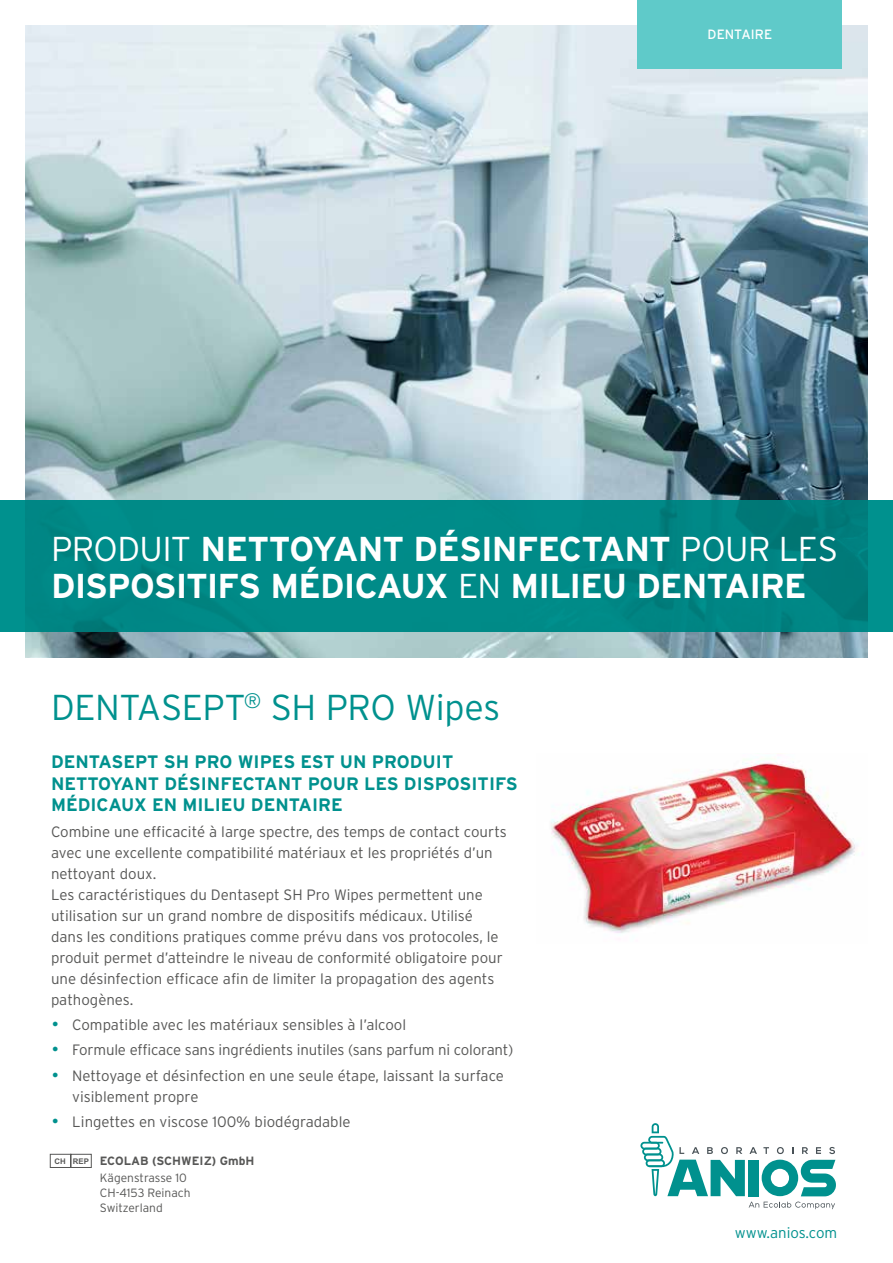
<style>
.page{position:relative;width:893px;height:1263px;background:#fff}
.page>*{position:absolute;margin:0;border:0;box-sizing:border-box;transform-origin:0 0}
.t1{font:300 36px "Interstate";letter-spacing:-.01em;color:#00918e}
.t2{font:700 34.5px/37.5px "Interstate";letter-spacing:-.025em;color:#fff}
.t3{font:700 18px/21.6px "Interstate";color:#00918e}
.t4{font:300 15px/21px "Interstate";color:#575756}
.t5{font:300 15px "Interstate";color:#00918e}
.t6{font:13.5px "Interstate";letter-spacing:.005em;color:#fff}
.t7{font:300 12px/15px "Interstate";color:#575756}
.t8{font:700 12px "Interstate";color:#575756}
.t9{font:700 7.8px "Arial Narrow";color:#575756;scale:1.23 1}
.s1{font-weight:300}
.s2{color:#00918e}
.s3{color:#fff}
</style>
<div class="page">
<img style="left:26px;top:26px;width:841px;height:631px">
<div style="left:0;top:500px;width:893px;height:131px;background:linear-gradient(to right,#008c89,#008482)"></div>
<div style="left:638px;top:0;width:204px;height:68px;background:#5fcac9"></div>
<img style="left:551px;top:761px;width:305px;height:172px">
<svg style="left:50px;top:1154px;width:42px;height:14px"></svg>
<svg style="left:640px;top:1123px;width:196px;height:86px"></svg>
<p class="t6" style="left:707px;top:27px;width:66px">DENTAIRE</p>
<h2 class="t2" style="left:51px;top:529px;width:789px"><span class="s1">PRODUIT</span> NETTOYANT DÉSINFECTANT <span class="s1">POUR LES<br></span>DISPOSITIFS MÉDICAUX <span class="s1">EN</span> MILIEU DENTAIRE</h2>
<h1 class="t1" style="left:51px;top:687px;width:451px">DENTASEPT<sup>®</sup> SH PRO Wipes</h1>
<p class="t3" style="left:51px;top:751px;width:468px">DENTASEPT SH PRO WIPES EST UN PRODUIT<br>NETTOYANT DÉSINFECTANT POUR LES DISPOSITIFS<br>MÉDICAUX EN MILIEU DENTAIRE</p>
<p class="t4" style="left:51px;top:821px;width:457px">Combine une efficacité à large spectre, des temps de contact courts avec une excellente compatibilité matériaux et les propriétés d’un nettoyant doux.<br>Les caractéristiques du Dentasept SH Pro Wipes permettent une utilisation sur un grand nombre de dispositifs médicaux. Utilisé dans les conditions pratiques comme prévu dans vos protocoles, le produit permet d’atteindre le niveau de conformité obligatoire pour une désinfection efficace afin de limiter la propagation des agents pathogènes.</p>
<p class="t4" style="left:51px;top:1014px;width:357px"><span class="s2">•</span> Compatible avec les matériaux sensibles à l’alcool</p>
<p class="t4" style="left:51px;top:1039px;width:464px"><span class="s2">•</span> Formule efficace sans ingrédients inutiles (sans parfum ni colorant)</p>
<p class="t4" style="left:72px;top:1064px;width:433px;text-indent:-21px"><span class="s2">•</span> Nettoyage et désinfection en une seule étape, laissant la surface visiblement propre</p>
<p class="t4" style="left:51px;top:1111px;width:301px"><span class="s2">•</span> Lingettes en viscose 100% biodégradable</p>
<p class="t9" style="left:55px;top:1155px;width:29px">CH REP</p>
<p class="t8" style="left:100px;top:1154px;width:156px">ECOLAB (SCHWEIZ) GmbH</p>
<p class="t7" style="left:100px;top:1170px;width:92px">Kägenstrasse 10<br>CH-4153 Reinach<br>Switzerland</p>
<p class="t5" style="left:722px;top:1224px;width:117px"><span class="s3">•</span> www.anios.com</p>
</div>
